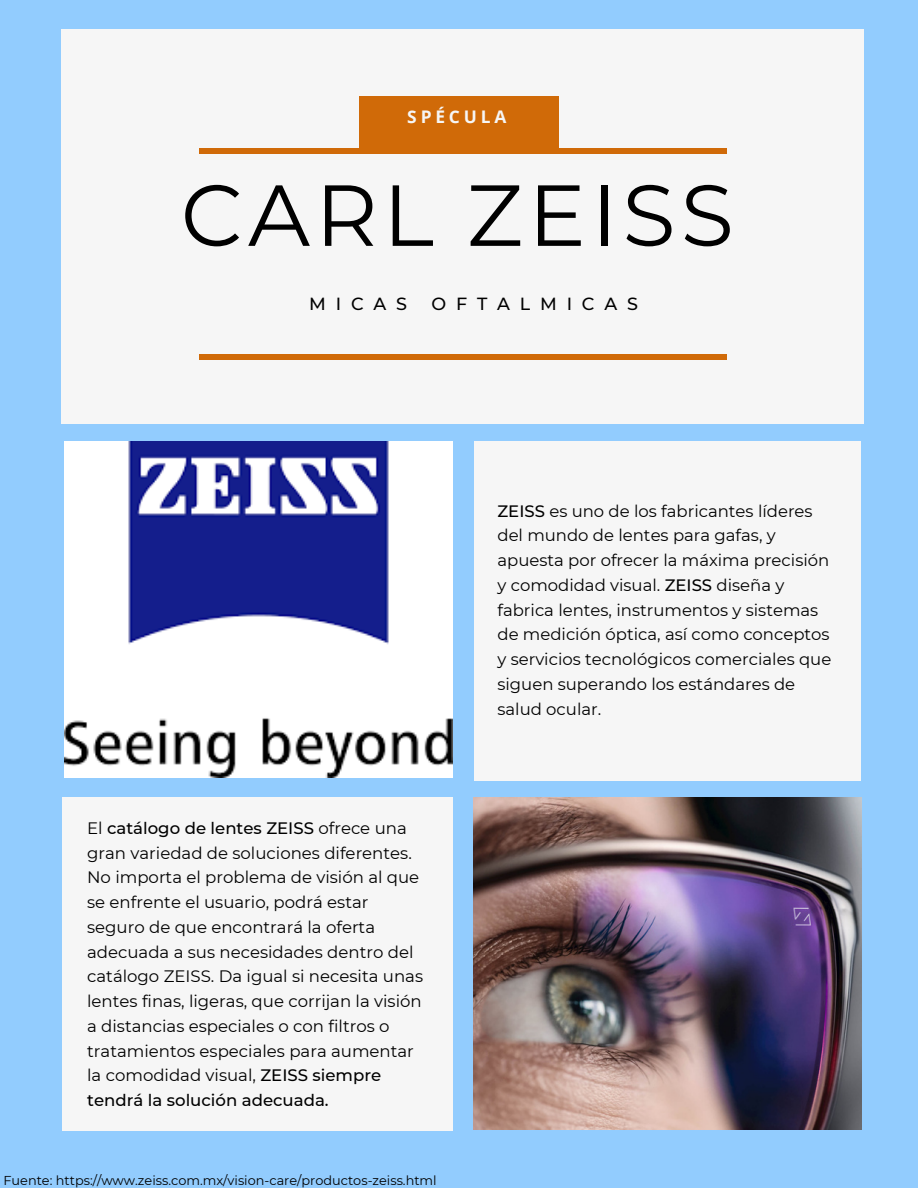
<style>
.page{position:relative;width:918px;height:1188px;background:#92ccfe}
.page>*{position:absolute;margin:0;border:0;box-sizing:border-box;transform-origin:0 0}
.t1{font:86.4px "Montserrat";letter-spacing:.06em;color:#000}
.t2{font:500 17.55px "Montserrat";letter-spacing:.56em;color:#000}
.t3{font:700 17.4px "Open Sans";letter-spacing:.22em;color:#f6f6f6}
.t4{font:16.5px/24.8px "Montserrat";color:#000}
.t5{font:12.9px "Montserrat";color:#000}
.s1{font-weight:500}
</style>
<div class="page">
<div style="left:62px;top:798px;width:390px;height:333px;background:#f6f6f6"></div>
<div style="left:62px;top:30px;width:802px;height:394px;background:#f6f6f6"></div>
<div style="left:360px;top:97px;width:199px;height:55px;background:#d06a08"></div>
<div style="left:199px;top:148px;width:528px;height:5px;background:#d06a08"></div>
<div style="left:199px;top:355px;width:528px;height:5px;background:#d06a08"></div>
<div style="left:474px;top:442px;width:387px;height:338px;background:#f6f6f6"></div>
<img style="left:473px;top:798px;width:389px;height:332px">
<img style="left:65px;top:442px;width:388px;height:336px">
<p class="t3" style="left:407px;top:105px;width:101px">SPÉCULA</p>
<h1 class="t1" style="left:181px;top:162px;width:555px">CARL ZEISS</h1>
<p class="t2" style="left:309px;top:293px;width:99px">MICAS</p>
<p class="t2" style="left:431px;top:293px;width:208px">OFTALMICAS</p>
<p class="t4" style="left:87px;top:816px;width:337px">El <span class="s1">catálogo de lentes ZEISS</span> ofrece una gran variedad de soluciones diferentes.<br>No importa el problema de visión al que se enfrente el usuario, podrá estar seguro de que encontrará la oferta adecuada a sus necesidades dentro del catálogo ZEISS. Da igual si necesita unas lentes finas, ligeras, que corrijan la visión a distancias especiales o con filtros o tratamientos especiales para aumentar la comodidad visual, <span class="s1">ZEISS siempre tendrá la solución adecuada.</span></p>
<p class="t5" style="left:3px;top:1173px;width:435px">Fuente: https://www.zeiss.com.mx/vision-care/productos-zeiss.html</p>
<p class="t4" style="left:497px;top:498px;width:335px"><span class="s1">ZEISS</span> es uno de los fabricantes líderes del mundo de lentes para gafas, y apuesta por ofrecer la máxima precisión y comodidad visual. <span class="s1">ZEISS</span> diseña y fabrica lentes, instrumentos y sistemas de medición óptica, así como conceptos y servicios tecnológicos comerciales que siguen superando los estándares de salud ocular.</p>
</div>
